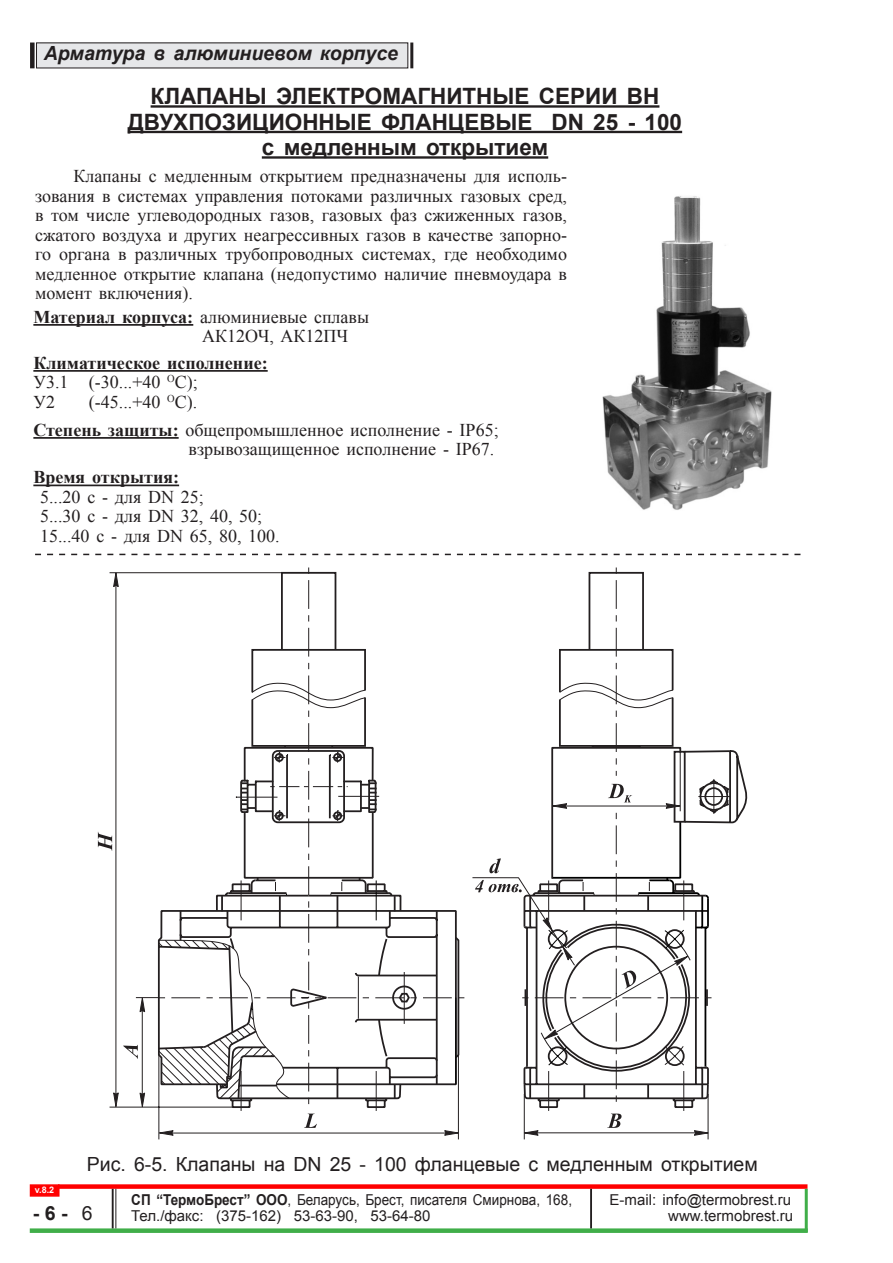
<style>
.page{position:relative;width:893px;height:1263px;background:#fff}
.page>*{position:absolute;margin:0;border:0;box-sizing:border-box;transform-origin:0 0}
.Название_типа{font:700 22.5px "Arial";color:#231f20}
.Основной_текст{font:19.5px "Arial";color:#231f20}
.t1{font:italic 700 19.5px "Arial";color:#231f20}
.t2{font:700 19.5px "Arial";color:#231f20}
.Основной_текст-2{font:18px/19.5px "Times New Roman";color:#231f20;text-align:justify}
.Основной_текст_-_дан{font:18px/19.5px "Times New Roman";color:#231f20}
.Основной_текст_-_дан-2{font:700 18px/19.5px "Times New Roman";color:#231f20}
.t3{font:15px "Arial";color:#231f20}
.t4{font:15px "Arial";color:#231f20;scale:.9 1}
.t5{font:700 9px "Arial";color:#fff}
.s1{font-weight:700}
.s2{font-weight:400}
</style>
<div class="page">
<div style="left:37px;top:43px;width:371px;height:25px;background:#e6e7e9"></div>
<hr style="left:410px;top:43px;width:3px;height:25px;background:#231f20">
<div style="left:30px;top:43px;width:5px;height:25px;background:#231f20"></div>
<div style="left:30px;top:1228px;width:778px;height:5px;background:#40ae49"></div>
<div style="left:30px;top:1184px;width:30px;height:13px;background:#f00;border:2px solid #f00"></div>
<div style="left:58px;top:1184px;width:749px;height:5px;background:#f00"></div>
<hr style="left:590px;top:1189px;width:2px;height:39px;background:#231f20">
<hr style="left:112px;top:1189px;width:2px;height:39px;background:#231f20">
<hr style="left:115px;top:1189px;width:1px;height:39px;background:#231f20">
<hr style="left:805px;top:1189px;width:3px;height:43px;background:#40ae49">
<hr style="left:151px;top:105px;width:508px;height:3px;background:#231f20">
<hr style="left:128px;top:131px;width:554px;height:2px;background:#231f20">
<hr style="left:262px;top:156px;width:286px;height:3px;background:#231f20">
<hr style="left:33px;top:324px;width:160px;height:2px;background:#231f20">
<hr style="left:33px;top:370px;width:235px;height:2px;background:#231f20">
<hr style="left:33px;top:437px;width:146px;height:2px;background:#231f20">
<hr style="left:33px;top:484px;width:146px;height:2px;background:#231f20">
<img style="left:602px;top:196px;width:170px;height:314px">
<svg style="left:35px;top:554px;width:765px;height:1px"></svg>
<svg style="left:109px;top:572px;width:416px;height:568px"></svg>
<svg style="left:139px;top:1091px;width:7px;height:21px"></svg>
<svg style="left:112px;top:1091px;width:7px;height:21px"></svg>
<svg style="left:139px;top:992px;width:7px;height:21px"></svg>
<svg style="left:112px;top:572px;width:7px;height:16px"></svg>
<svg style="left:123px;top:1045px;width:15px;height:14px"></svg>
<svg style="left:98px;top:832px;width:14px;height:19px"></svg>
<hr style="left:524px;top:1094px;width:1px;height:45px;background:#231f20">
<hr style="left:708px;top:1094px;width:1px;height:45px;background:#231f20">
<svg style="left:154px;top:567px;width:594px;height:569px"></svg>
<p class="t1" style="left:44px;top:40px;width:356px">Арматура в алюминиевом корпусе</p>
<p class="Название_типа" style="left:151px;top:80px;width:510px">КЛАПАНЫ ЭЛЕКТРОМАГНИТНЫЕ СЕРИИ ВН</p>
<p class="Название_типа" style="left:128px;top:106px;width:556px">ДВУХПОЗИЦИОННЫЕ ФЛАНЦЕВЫЕ DN 25 - 100</p>
<p class="Название_типа" style="left:262px;top:131px;width:288px">с медленным открытием</p>
<p class="Основной_текст-2" style="left:35px;top:166px;width:533px;text-indent:38px">Клапаны с медленным открытием предназначены для исполь&shy;зования в системах управления потоками различных газовых сред, в том числе углеводородных газов, газовых фаз сжиженных газов, сжатого воздуха и других неагрессивных газов в качестве запорно&shy;го органа в различных трубопроводных системах, где необходимо медленное открытие клапана (недопустимо наличие пневмоудара в момент включения).</p>
<p class="Основной_текст_-_дан" style="left:202px;top:307px;width:169px;text-indent:-169px"><span class="s1">Материал корпуса:</span> алюминиевые сплавы<br>АК12ОЧ, АК12ПЧ</p>
<p class="Основной_текст_-_дан-2" style="left:33px;top:353px;width:236px">Климатическое исполнение:<br><span class="s2">У3.1 (-30...+40</span> <sup>О</sup><span class="s2">С);<br>У2</span></p>
<p class="Основной_текст_-_дан" style="left:89px;top:392px;width:110px">(-45...+40 <sup>О</sup>С).</p>
<p class="Основной_текст_-_дан" style="left:33px;top:420px;width:467px;text-align:right"><span class="s1">Степень защиты:</span> общепромышленное исполнение - IP65; взрывозащищенное исполнение - IP67.</p>
<p class="Основной_текст_-_дан" style="left:40px;top:467px;width:241px;text-indent:-7px"><span class="s1">Время открытия:<br></span>5...20 с - для DN 25;<br>5...30 с - для DN 32, 40, 50;<br>15...40 c - для DN 65, 80, 100.</p>
<p class="Основной_текст" style="left:87px;top:1151px;width:672px">Рис. 6-5. Клапаны на DN 25 - 100 фланцевые с медленным открытием</p>
<p class="t5" style="left:35px;top:1183px;width:21px">v.8.2</p>
<p class="t2" style="left:33px;top:1199px;width:61px">- 6 - <span class="s2">6</span></p>
<p class="t4" style="left:131px;top:1189px;width:491px"><span class="s1">СП “ТермоБрест” ООО</span>, Беларусь, Брест, писателя Смирнова, 168,</p>
<p class="t3" style="left:610px;top:1189px;width:183px">E-mail: info@termobrest.ru</p>
<p class="t3" style="left:131px;top:1206px;width:301px">Тел./факс: (375-162) 53-63-90, 53-64-80</p>
<p class="t3" style="left:668px;top:1206px;width:127px">www.termobrest.ru</p>
</div>
